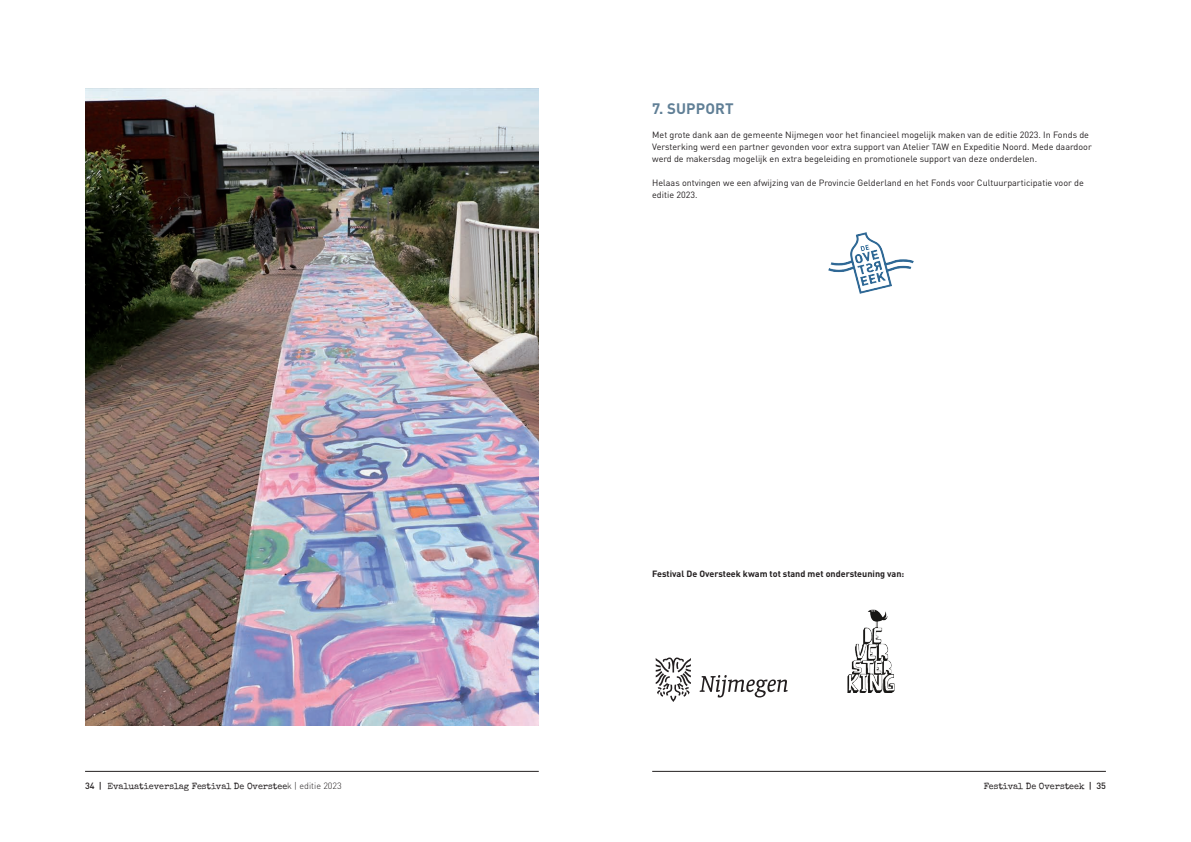
<style>
.page{position:relative;width:1191px;height:842px;background:#fff}
.page>*{position:absolute;margin:0;border:0;box-sizing:border-box;transform-origin:0 0}
.t1{font:700 15px "DIN Pro";letter-spacing:.01em;color:#607f96}
.t2{font:9px/12px "DIN Pro";color:#231f20}
.t3{font:9px "Special Elite";color:#231f20}
.t4{font:700 9px "DIN Pro";color:#231f20}
.s1{font-family:"DIN Pro";font-weight:500}
.s2{font-family:"DIN Pro";font-weight:300}
</style>
<div class="page">
<hr style="left:652px;top:771px;width:454px;height:1px;background:#231f20">
<hr style="left:85px;top:771px;width:454px;height:1px;background:#231f20">
<img style="left:828px;top:232px;width:85px;height:62px">
<svg style="left:699px;top:675px;width:88px;height:22px"></svg>
<svg style="left:655px;top:657px;width:36px;height:44px"></svg>
<img style="left:847px;top:609px;width:48px;height:84px">
<img style="left:85px;top:88px;width:454px;height:637px">
<h1 class="t1" style="left:652px;top:98px;width:83px">7. SUPPORT</h1>
<p class="t2" style="left:652px;top:128px;width:441px">Met grote dank aan de gemeente Nijmegen voor het financieel mogelijk maken van de editie 2023. In Fonds de<br>Versterking werd een partner gevonden voor extra support van Atelier TAW en Expeditie Noord. Mede daardoor werd de makersdag mogelijk en extra begeleiding en promotionele support van deze onderdelen.</p>
<p class="t2" style="left:652px;top:176px;width:433px">Helaas ontvingen we een afwijzing van de Provincie Gelderland en het Fonds voor Cultuurparticipatie voor de editie 2023.</p>
<p class="t4" style="left:652px;top:567px;width:254px">Festival De Oversteek kwam tot stand met ondersteuning van:</p>
<p class="t3" style="left:85px;top:780px;width:258px"><span class="s1">34 |</span> Evaluatieverslag Festival De Overstee<span class="s2">k | editie 2023</span></p>
<p class="t3" style="left:983px;top:780px;width:124px">Festival De Oversteek <span class="s1">| 35</span></p>
</div>
